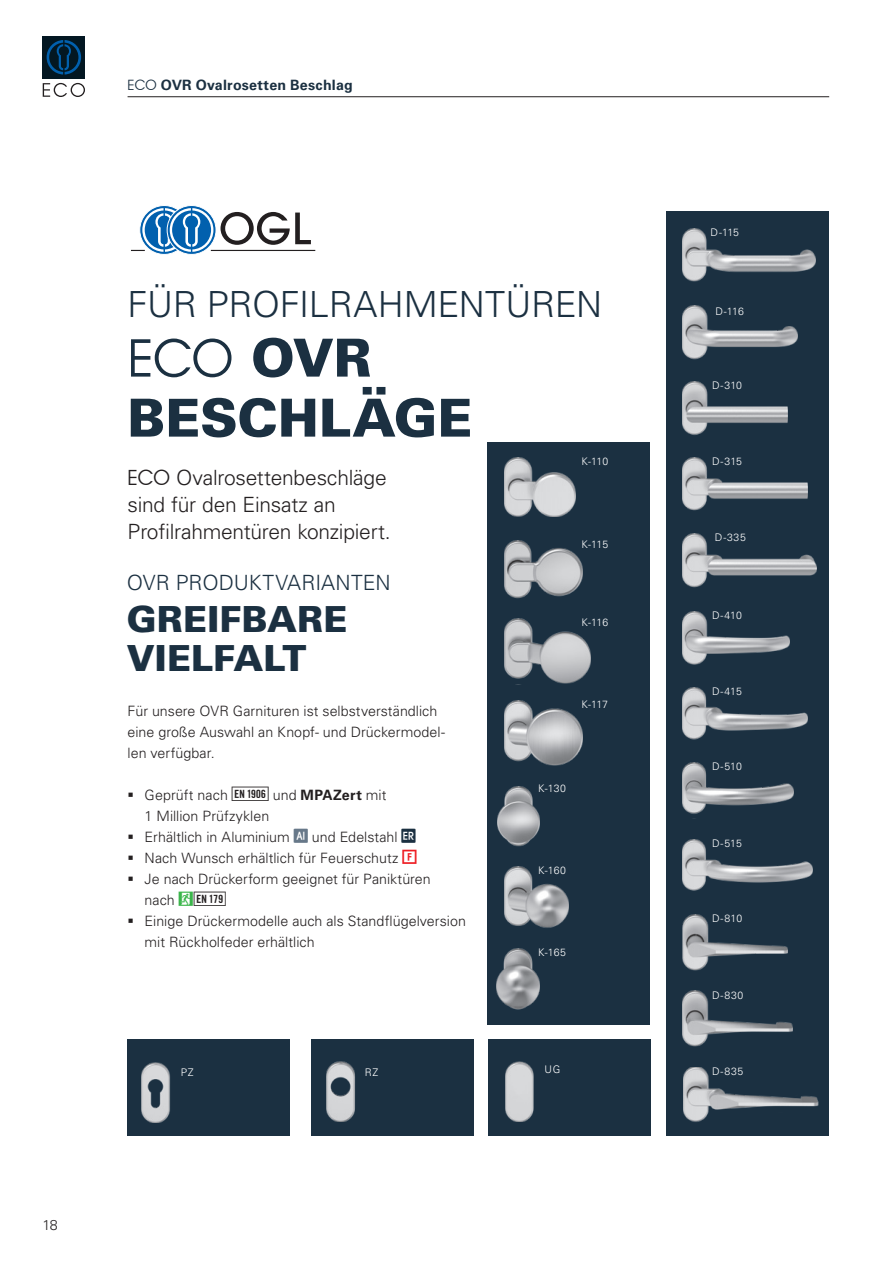
<style>
.page{position:relative;width:893px;height:1263px;background:#fff}
.page>*{position:absolute;margin:0;border:0;box-sizing:border-box;transform-origin:0 0}
.t1{font:900 52.5px "Univers LT Pro 75";letter-spacing:-.005em;color:#1b3041}
.t2{font:52.5px "Avant Garde IT Cby BT";color:#1b3041}
.t3{font:300 36px "Univers LT Pro 45";letter-spacing:-.01em;color:#1b3041}
.t4{font:900 36px/39px "Univers LT Pro 75";letter-spacing:.005em;color:#1b3041}
.t5{font:300 21px/27px "Univers LT Pro 45";letter-spacing:-.01em;color:#231f20}
.t6{font:300 21px "Univers LT Pro 45";color:#1b3041}
.t7{font:300 14.25px/21px "Univers LT Pro 45";color:#231f20}
.t8{font:700 14.25px "Univers LT Pro 65";letter-spacing:.015em;color:#1b3041}
.t9{font:14.25px "ECO Font";color:#3ab54a}
.t10{font:300 10.5px "Univers LT Pro 45";letter-spacing:.005em;color:#fff}
.s1{font-family:"Avant Garde IT Cby BT";font-weight:400}
.s2{font-family:"Univers LT Pro 75";font-weight:900}
.s3{font-family:"ECO Font";font-weight:400}
.s4{font-family:"Univers LT Pro 65";font-weight:700}
.s5{font-family:"ECO Font";font-weight:400;color:#677889}
.s6{font-family:"ECO Font";font-weight:400;color:#1b3041}
.s7{font-family:"ECO Font";font-weight:400;color:#ee1d23}
.s8{font-family:"Univers LT Pro 45";font-weight:300;color:#231f20}
.s9{color:#231f20}
</style>
<div class="page">
<svg style="left:131px;top:205px;width:180px;height:50px"></svg>
<hr style="left:211px;top:250px;width:104px;height:1px;background:#231f20">
<div style="left:666px;top:212px;width:163px;height:924px;background:#1b3041"></div>
<img style="left:683px;top:229px;width:132px;height:53px">
<img style="left:683px;top:305px;width:114px;height:55px">
<img style="left:683px;top:534px;width:134px;height:54px">
<img style="left:683px;top:457px;width:124px;height:54px">
<img style="left:683px;top:687px;width:124px;height:53px">
<img style="left:683px;top:840px;width:130px;height:51px">
<img style="left:683px;top:991px;width:110px;height:56px">
<img style="left:683px;top:1067px;width:135px;height:55px">
<img style="left:683px;top:381px;width:104px;height:54px">
<img style="left:683px;top:611px;width:107px;height:53px">
<img style="left:683px;top:762px;width:111px;height:52px">
<img style="left:683px;top:915px;width:105px;height:55px">
<div style="left:311px;top:1039px;width:162px;height:97px;background:#1b3041"></div>
<div style="left:488px;top:1039px;width:163px;height:97px;background:#1b3041"></div>
<div style="left:127px;top:1039px;width:162px;height:97px;background:#1b3041"></div>
<img style="left:142px;top:1062px;width:29px;height:60px">
<img style="left:327px;top:1061px;width:28px;height:61px">
<img style="left:505px;top:1061px;width:29px;height:60px">
<div style="left:487px;top:443px;width:163px;height:582px;background:#1b3041"></div>
<img style="left:505px;top:457px;width:71px;height:60px">
<img style="left:497px;top:786px;width:43px;height:61px">
<img style="left:505px;top:541px;width:78px;height:57px">
<img style="left:505px;top:867px;width:64px;height:61px">
<img style="left:504px;top:619px;width:86px;height:65px">
<img style="left:504px;top:701px;width:78px;height:65px">
<img style="left:497px;top:949px;width:42px;height:61px">
<hr style="left:128px;top:96px;width:701px;height:1px;background:#231f20">
<div style="left:43px;top:36px;width:42px;height:42px;background:#031722"></div>
<svg style="left:47px;top:40px;width:34px;height:35px"></svg>
<svg style="left:43px;top:83px;width:42px;height:14px"></svg>
<p class="t8" style="left:128px;top:76px;width:227px"><span class="s1">ECO</span> OVR Ovalrosetten Beschlag</p>
<p class="t7" style="left:43px;top:1214px;width:17px">18</p>
<h2 class="t3" style="left:128px;top:282px;width:476px">FÜR PROFILRAHMENTÜREN</h2>
<h1 class="t2" style="left:128px;top:326px;width:245px">ECO <span class="s2">OVR</span></h1>
<h1 class="t1" style="left:128px;top:385px;width:346px">BESCHLÄGE</h1>
<h3 class="t5" style="left:128px;top:464px;width:261px"><span class="s1">ECO</span> Ovalrosettenbeschläge sind für den Einsatz an<br>Profilrahmentüren konzipiert.</h3>
<p class="t10" style="left:582px;top:455px;width:28px">K-110</p>
<p class="t10" style="left:582px;top:538px;width:28px">K-115</p>
<h3 class="t6" style="left:127px;top:569px;width:265px">OVR PRODUKTVARIANTEN</h3>
<h2 class="t4" style="left:127px;top:599px;width:222px">GREIFBARE<br>VIELFALT</h2>
<p class="t7" style="left:128px;top:700px;width:319px">Für unsere OVR Garnituren ist selbstverständlich eine große Auswahl an Knopf- und Drückermodel&shy;len verfügbar.</p>
<p class="t7" style="left:145px;top:784px;width:288px">Geprüft nach <span class="s3">EN1906</span> und <span class="s4">MPAZert</span> mit<br>1 Million Prüfzyklen<br>Erhältlich in Aluminium <span class="s5">Al</span> und Edelstahl <span class="s6">ER </span>Nach Wunsch erhältlich für Feuerschutz <span class="s7">FS </span>Je nach Drückerform geeignet für Paniktüren</p>
<p class="t9" style="left:145px;top:891px;width:83px"><span class="s8">nach</span> Panik<span class="s9">EN</span></p>
<p class="t7" style="left:145px;top:910px;width:323px">Einige Drückermodelle auch als Standflügelversion mit Rückholfeder erhältlich</p>
<p class="t10" style="left:582px;top:616px;width:28px">K-116</p>
<p class="t10" style="left:582px;top:698px;width:28px">K-117</p>
<p class="t10" style="left:538px;top:782px;width:29px">K-130</p>
<p class="t10" style="left:538px;top:864px;width:29px">K-160</p>
<p class="t10" style="left:538px;top:946px;width:29px">K-165</p>
<p class="t10" style="left:181px;top:1066px;width:14px">PZ</p>
<p class="t10" style="left:365px;top:1066px;width:15px">RZ</p>
<p class="t10" style="left:545px;top:1063px;width:17px">UG</p>
<p class="t10" style="left:711px;top:226px;width:30px">D-115</p>
<p class="t10" style="left:715px;top:305px;width:30px">D-116</p>
<p class="t10" style="left:712px;top:379px;width:31px">D-310</p>
<p class="t10" style="left:712px;top:455px;width:31px">D-315</p>
<p class="t10" style="left:715px;top:531px;width:33px">D-335</p>
<p class="t10" style="left:712px;top:608px;width:31px">D-410</p>
<p class="t10" style="left:712px;top:685px;width:31px">D-415</p>
<p class="t10" style="left:712px;top:760px;width:31px">D-510</p>
<p class="t10" style="left:712px;top:837px;width:31px">D-515</p>
<p class="t10" style="left:712px;top:912px;width:32px">D-810</p>
<p class="t10" style="left:712px;top:988px;width:33px">D-830</p>
<p class="t10" style="left:712px;top:1064px;width:33px">D-835</p>
</div>
